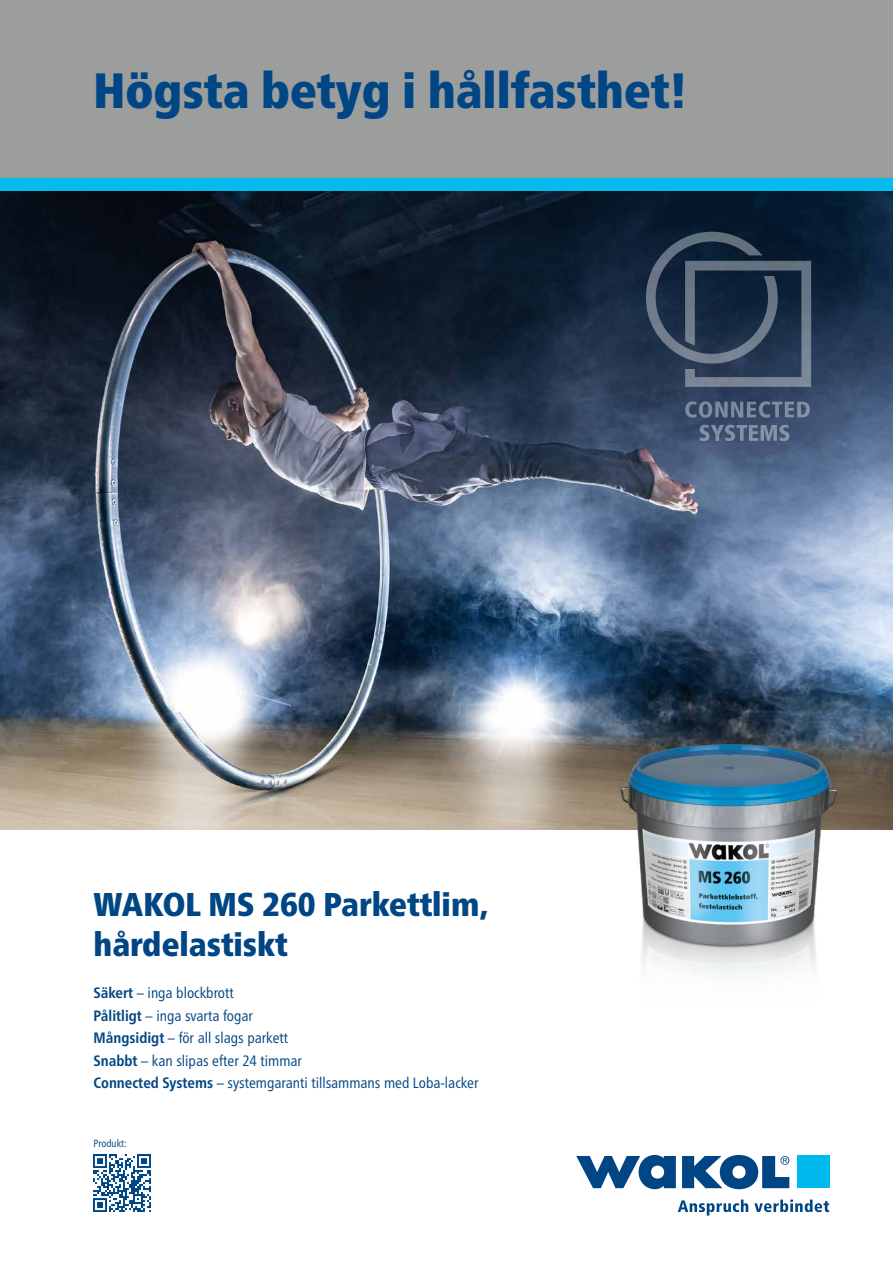
<style>
.page{position:relative;width:893px;height:1263px;background:#fff}
.page>*{position:absolute;margin:0;border:0;box-sizing:border-box;transform-origin:0 0}
.t1{font:900 condensed 49.5px "Frutiger Neue LTW1 G";color:#004684}
.t2{font:900 condensed 33px/40.5px "Frutiger Neue LTW1 G";color:#004684}
.t3{font:condensed 15px/22.5px "Frutiger Neue LTW1 G";color:#004684}
.t4{font:condensed 10.5px "Frutiger Neue LTW1 G";color:#004684}
.s1{font-weight:700}
</style>
<div class="page">
<div style="left:0;top:0;width:893px;height:179px;background:#9c9d9d"></div>
<div style="left:0;top:179px;width:893px;height:12px;background:#05bbee"></div>
<svg style="left:678px;top:1199px;width:70px;height:16px"></svg>
<svg style="left:754px;top:1199px;width:75px;height:13px"></svg>
<svg style="left:576px;top:1155px;width:100px;height:34px"></svg>
<svg style="left:682px;top:1155px;width:107px;height:34px"></svg>
<div style="left:797px;top:1156px;width:32px;height:32px;background:#00baee"></div>
<img style="left:0;top:191px;width:893px;height:638px">
<svg style="left:685px;top:401px;width:125px;height:17px;background:#57667f"></svg>
<svg style="left:700px;top:425px;width:89px;height:16px"></svg>
<svg style="left:646px;top:232px;width:165px;height:155px;background:#304157"></svg>
<img style="left:614px;top:730px;width:229px;height:244px">
<img style="left:94px;top:1155px;width:57px;height:57px">
<h1 class="t1" style="left:94px;top:53px;width:595px">Högsta betyg i hållfasthet!</h1>
<h2 class="t2" style="left:94px;top:881px;width:396px">WAKOL MS 260 Parkettlim, hårdelastiskt</h2>
<p class="t3" style="left:94px;top:980px;width:387px"><span class="s1">Säkert</span> – inga blockbrott<br><span class="s1">Pålitligt</span> – inga svarta fogar<br><span class="s1">Mångsidigt</span> – för all slags parkett<br><span class="s1">Snabbt</span> – kan slipas efter 24 timmar<br><span class="s1">Connected Systems</span> – systemgaranti tillsammans med Loba-lacker</p>
<p class="t4" style="left:94px;top:1135px;width:35px">Produkt:</p>
</div>
